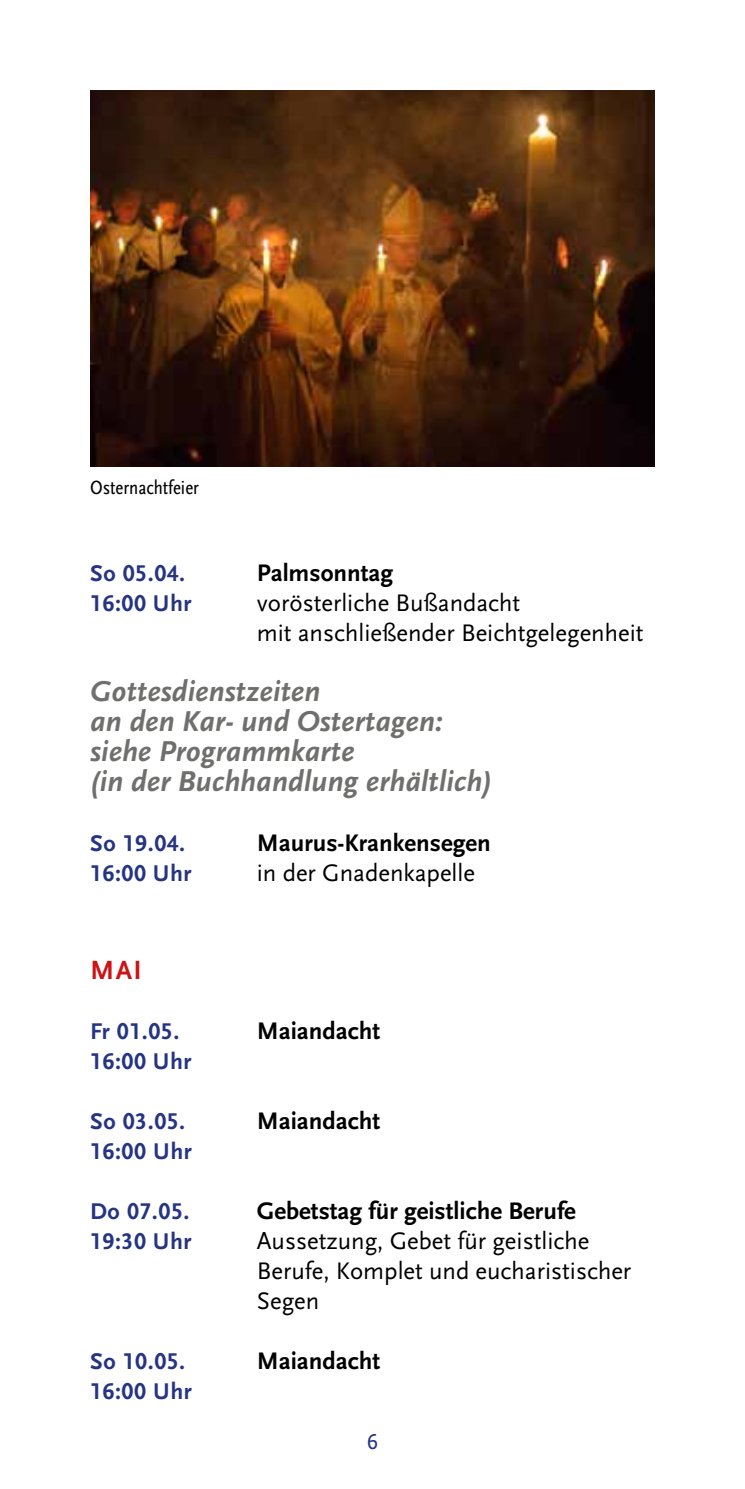
<style>
.page{position:relative;width:745px;height:1489px;background:#fff}
.page>*{position:absolute;margin:0;border:0;box-sizing:border-box;transform-origin:0 0}
.t1{font:italic 700 30px/30px "Scala Sans";color:#6f6f6e}
.t2{font:700 27.5px "Scala Sans";color:#cd1316}
.t3{font:25px/30px "Scala Sans";color:#000}
.t4{font:700 25px "Scala Sans";color:#000}
.t5{font:700 23.75px "Scala Sans LF";letter-spacing:.025em;color:#253483}
.t6{font:22.5px "Scala Sans LF";color:#253483}
.t7{font:20px "Scala Sans Regular Con";color:#000}
</style>
<div class="page">
<img style="left:90px;top:90px;width:564px;height:376px">
<p class="t7" style="left:90px;top:477px;width:110px">Osternachtfeier</p>
<p class="t5" style="left:90px;top:560px;width:97px">So 05.04.</p>
<p class="t4" style="left:257px;top:559px;width:138px">Palmsonntag</p>
<p class="t5" style="left:90px;top:590px;width:103px">16:00 Uhr</p>
<p class="t3" style="left:257px;top:588px;width:388px">vorösterliche Bußandacht<br>mit anschließender Beichtgelegenheit</p>
<p class="t1" style="left:90px;top:677px;width:403px">Gottesdienstzeiten<br>an den Kar- und Ostertagen: siehe Programmkarte<br>(in der Buchhandlung erhältlich)</p>
<p class="t5" style="left:90px;top:830px;width:97px">So 19.04.</p>
<p class="t4" style="left:257px;top:829px;width:235px">M aurus-Krankensegen</p>
<p class="t5" style="left:90px;top:860px;width:103px">16:00 Uhr</p>
<p class="t3" style="left:257px;top:858px;width:219px">in der Gnadenkapelle</p>
<p class="t2" style="left:90px;top:954px;width:53px">Mai</p>
<p class="t5" style="left:90px;top:1018px;width:91px">Fr 01.05.</p>
<p class="t4" style="left:257px;top:1017px;width:125px">M aiandacht</p>
<p class="t5" style="left:90px;top:1048px;width:103px">16:00 Uhr</p>
<p class="t5" style="left:90px;top:1108px;width:97px">So 03.05.</p>
<p class="t4" style="left:257px;top:1107px;width:125px">M aiandacht</p>
<p class="t5" style="left:90px;top:1138px;width:103px">16:00 Uhr</p>
<p class="t5" style="left:90px;top:1198px;width:101px">Do 07.05.</p>
<p class="t4" style="left:257px;top:1197px;width:320px">Gebetstag für geistliche Berufe</p>
<p class="t5" style="left:90px;top:1228px;width:103px">19:30 Uhr</p>
<p class="t3" style="left:257px;top:1226px;width:376px">Aussetzung, Gebet für geistliche<br>Berufe, Komplet und eucharistischer<br>Segen</p>
<p class="t5" style="left:90px;top:1348px;width:97px">So 10.05.</p>
<p class="t4" style="left:257px;top:1347px;width:125px">M aiandacht</p>
<p class="t5" style="left:90px;top:1378px;width:103px">16:00 Uhr</p>
<p class="t6" style="left:366px;top:1428px;width:13px">6</p>
</div>
